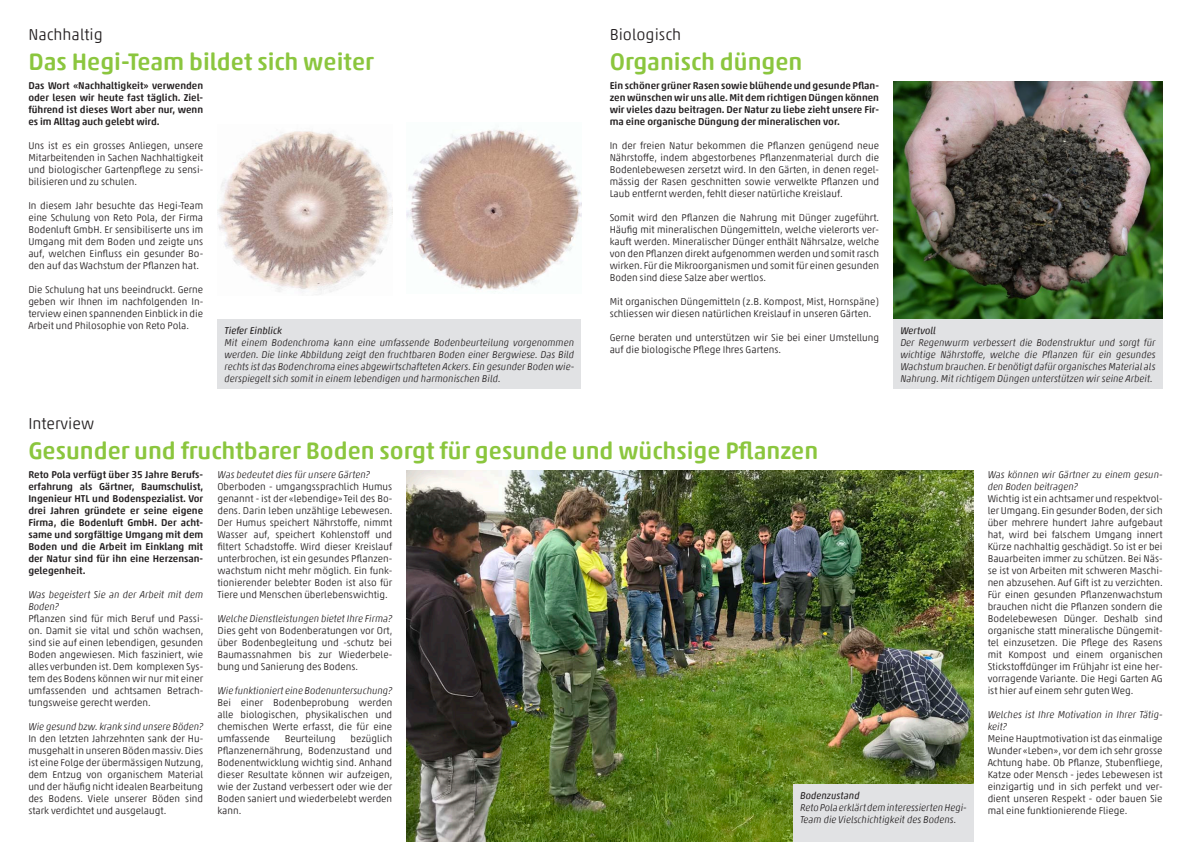
<style>
.page{position:relative;width:1191px;height:842px;background:#fff}
.page>*{position:absolute;margin:0;border:0;box-sizing:border-box;transform-origin:0 0}
.t1{font:500 24px "Akko Rounded Pro";color:#8bc63e}
.t2{font:300 16px "Akko Rounded Pro";color:#231f20}
.t3{font:300 10px/12px "Akko Rounded Pro";color:#231f20;text-align:justify}
.t4{font:italic 300 10px/12px "Akko Rounded Pro";color:#231f20}
.t5{font:500 10px/12px "Akko Rounded Pro";color:#231f20;text-align:justify}
.t6{font:italic 10px "Akko Rounded Pro";color:#231f20}
</style>
<div class="page">
<div style="left:893px;top:319px;width:269px;height:70px;background:#e1e2e4"></div>
<img style="left:893px;top:81px;width:269px;height:238px">
<img style="left:406px;top:470px;width:567px;height:372px">
<div style="left:217px;top:319px;width:364px;height:70px;background:#e1e2e4"></div>
<img style="left:217px;top:131px;width:175px;height:164px">
<img style="left:406px;top:129px;width:175px;height:163px">
<div style="left:793px;top:784px;width:180px;height:58px;background:#e1e2e4"></div>
<h2 class="t2" style="left:28px;top:25px;width:76px">Nachhaltig</h2>
<h2 class="t2" style="left:609px;top:25px;width:73px">Biologisch</h2>
<h1 class="t1" style="left:28px;top:46px;width:347px">Das Hegi-Team bildet sich weiter</h1>
<h1 class="t1" style="left:609px;top:46px;width:194px">Organisch düngen</h1>
<p class="t5" style="left:28px;top:79px;width:176px">Das Wort «Nachhaltigkeit» verwenden oder lesen wir heute fast täglich. Ziel&shy;führend ist dieses Wort aber nur, wenn es im Alltag auch gelebt wird.</p>
<p class="t3" style="left:28px;top:139px;width:176px">Uns ist es ein grosses Anliegen, unsere Mitarbeitenden in Sachen Nachhaltigkeit und biologischer Gartenpflege zu sensi&shy;bilisieren und zu schulen.</p>
<p class="t3" style="left:28px;top:199px;width:176px">In diesem Jahr besuchte das Hegi-Team eine Schulung von Reto Pola, der Firma Bodenluft GmbH. Er sensibiliserte uns im Umgang mit dem Boden und zeigte uns auf, welchen Einfluss ein gesunder Bo&shy;den auf das Wachstum der Pflanzen hat.</p>
<p class="t3" style="left:28px;top:283px;width:176px">Die Schulung hat uns beeindruckt. Gerne geben wir Ihnen im nachfolgenden In&shy;terview einen spannenden Einblick in die Arbeit und Philosophie von Reto Pola.</p>
<h2 class="t2" style="left:28px;top:414px;width:67px">Interview</h2>
<p class="t6" style="left:224px;top:324px;width:59px">Tiefer Einblick</p>
<p class="t4" style="left:224px;top:336px;width:351px;text-align:justify">Mit einem Bodenchroma kann eine umfassende Bodenbeurteilung vorgenommen werden. Die linke Abbildung zeigt den fruchtbaren Boden einer Bergwiese. Das Bild rechts ist das Bodenchroma eines abgewirtschafteten Ackers. Ein gesunder Boden wie&shy;derspiegelt sich somit in einem lebendigen und harmonischen Bild.</p>
<p class="t5" style="left:609px;top:79px;width:271px">Ein schöner grüner Rasen sowie blühende und gesunde Pflan&shy;zen wünschen wir uns alle. Mit dem richtigen Düngen können wir vieles dazu beitragen. Der Natur zu liebe zieht unsere Fir&shy;ma eine organische Düngung der mineralischen vor.</p>
<p class="t3" style="left:609px;top:139px;width:271px">In der freien Natur bekommen die Pflanzen genügend neue Nährstoffe, indem abgestorbenes Pflanzenmaterial durch die Bodenlebewesen zersetzt wird. In den Gärten, in denen regel&shy;mässig der Rasen geschnitten sowie verwelkte Pflanzen und Laub entfernt werden, fehlt dieser natürliche Kreislauf.</p>
<p class="t3" style="left:609px;top:211px;width:271px">Somit wird den Pflanzen die Nahrung mit Dünger zugeführt.<br>Häufig mit mineralischen Düngemitteln, welche vielerorts ver&shy;kauft werden. Mineralischer Dünger enthält Nährsalze, welche von den Pflanzen direkt aufgenommen werden und somit rasch wirken. Für die Mikroorganismen und somit für einen gesunden Boden sind diese Salze aber wertlos.</p>
<p class="t3" style="left:609px;top:295px;width:271px">Mit organischen Düngemitteln (z.B. Kompost, Mist, Hornspäne) schliessen wir diesen natürlichen Kreislauf in unseren Gärten.</p>
<p class="t3" style="left:609px;top:331px;width:271px">Gerne beraten und unterstützen wir Sie bei einer Umstellung auf die biologische Pflege Ihres Gartens.</p>
<h1 class="t1" style="left:28px;top:435px;width:791px">Gesunder und fruchtbarer Boden sorgt für gesunde und wüchsige Pflanzen</h1>
<p class="t6" style="left:900px;top:324px;width:37px">Wertvoll</p>
<p class="t4" style="left:900px;top:336px;width:257px;text-align:justify">Der Regenwurm verbessert die Bodenstruktur und sorgt für wichtige Nährstoffe, welche die Pflanzen für ein gesundes Wachstum brauchen. Er benötigt dafür organisches Material als Nahrung. Mit richtigem Düngen unterstützen wir seine Arbeit.</p>
<p class="t5" style="left:28px;top:468px;width:177px">Reto Pola verfügt über 35 Jahre Berufs&shy;erfahrung als Gärtner, Baumschulist, Ingenieur HTL und Bodenspezialist. Vor drei Jahren gründete er seine eigene Firma, die Bodenluft GmbH. Der acht&shy;same und sorgfältige Umgang mit dem Boden und die Arbeit im Einklang mit der Natur sind für ihn eine Herzensan&shy;gelegenheit.</p>
<p class="t4" style="left:28px;top:588px;width:176px">Was begeistert Sie an der Arbeit mit dem<br>Boden?</p>
<p class="t3" style="left:28px;top:612px;width:177px">Pflanzen sind für mich Beruf und Passi&shy;on. Damit sie vital und schön wachsen, sind sie auf einen lebendigen, gesunden Boden angewiesen. Mich fasziniert, wie alles verbunden ist. Dem komplexen Sys&shy;tem des Bodens können wir nur mit einer umfassenden und achtsamen Betrach&shy;tungsweise gerecht werden.</p>
<p class="t4" style="left:28px;top:720px;width:176px">Wie gesund bzw. krank sind unsere Böden?</p>
<p class="t3" style="left:28px;top:732px;width:177px">In den letzten Jahrzehnten sank der Hu&shy;musgehalt in unseren Böden massiv. Dies ist eine Folge der übermässigen Nutzung, dem Entzug von organischem Material und der häufig nicht idealen Bearbeitung des Bodens. Viele unserer Böden sind stark verdichtet und ausgelaugt.</p>
<p class="t4" style="left:217px;top:468px;width:154px">Was bedeutet dies für unsere Gärten?</p>
<p class="t3" style="left:217px;top:480px;width:177px">Oberboden - umgangssprachlich Humus genannt - ist der «lebendige» Teil des Bo&shy;dens. Darin leben unzählige Lebewesen.<br>Der Humus speichert Nährstoffe, nimmt Wasser auf, speichert Kohlenstoff und filtert Schadstoffe. Wird dieser Kreislauf unterbrochen, ist ein gesundes Pflanzen&shy;wachstum nicht mehr möglich. Ein funk&shy;tionierender belebter Boden ist also für Tiere und Menschen überlebenswichtig.</p>
<p class="t4" style="left:217px;top:612px;width:176px">Welche Dienstleistungen bietet Ihre Firma?</p>
<p class="t3" style="left:217px;top:624px;width:176px">Dies geht von Bodenberatungen vor Ort, über Bodenbegleitung und -schutz bei Baumassnahmen bis zur Wiederbele&shy;bung und Sanierung des Bodens.</p>
<p class="t4" style="left:217px;top:684px;width:176px">Wie funktioniert eine Bodenuntersuchung?</p>
<p class="t3" style="left:217px;top:696px;width:176px">Bei einer Bodenbeprobung werden alle biologischen, physikalischen und chemischen Werte erfasst, die für eine umfassende</p>
<p class="t3" style="left:217px;top:732px;width:177px;text-indent:133px">bezüglich Pflanzenernährung, Bodenzustand und Bodenentwicklung wichtig sind. Anhand dieser Resultate können wir aufzeigen, wie der Zustand verbessert oder wie der Boden saniert und wiederbelebt werden kann.</p>
<p class="t3" style="left:285px;top:732px;width:52px">Beurteilung</p>
<p class="t6" style="left:800px;top:789px;width:61px">Bodenzustand</p>
<p class="t4" style="left:800px;top:801px;width:168px">Reto Pola erklärt dem interessierten Hegi-<br>Team die Vielschichtigkeit des Bodens.</p>
<p class="t4" style="left:987px;top:468px;width:176px">Was können wir Gärtner zu einem gesun&shy;den Boden beitragen?</p>
<p class="t3" style="left:987px;top:492px;width:177px">Wichtig ist ein achtsamer und respektvol&shy;ler Umgang. Ein gesunder Boden, der sich über mehrere hundert Jahre aufgebaut hat, wird bei falschem Umgang innert Kürze nachhaltig geschädigt. So ist er bei Bauarbeiten immer zu schützen. Bei Näs&shy;se ist von Arbeiten mit schweren Maschi&shy;nen abzusehen. Auf Gift ist zu verzichten.<br>Für einen gesunden Pflanzenwachstum brauchen nicht die Pflanzen sondern die Bodelebewesen Dünger. Deshalb sind organische statt mineralische Düngemit&shy;tel einzusetzen. Die Pflege des Rasens mit Kompost und einem organischen Stickstoffdünger im Frühjahr ist eine her&shy;vorragende Variante. Die Hegi Garten AG ist hier auf einem sehr guten Weg.</p>
<p class="t4" style="left:987px;top:708px;width:176px">Welches ist Ihre Motivation in Ihrer Tätig&shy;keit?</p>
<p class="t3" style="left:987px;top:732px;width:177px">Meine Hauptmotivation ist das einmalige Wunder «Leben», vor dem ich sehr grosse Achtung habe. Ob Pflanze, Stubenfliege, Katze oder Mensch - jedes Lebewesen ist einzigartig und in sich perfekt und ver&shy;dient unseren Respekt - oder bauen Sie mal eine funktionierende Fliege.</p>
</div>
